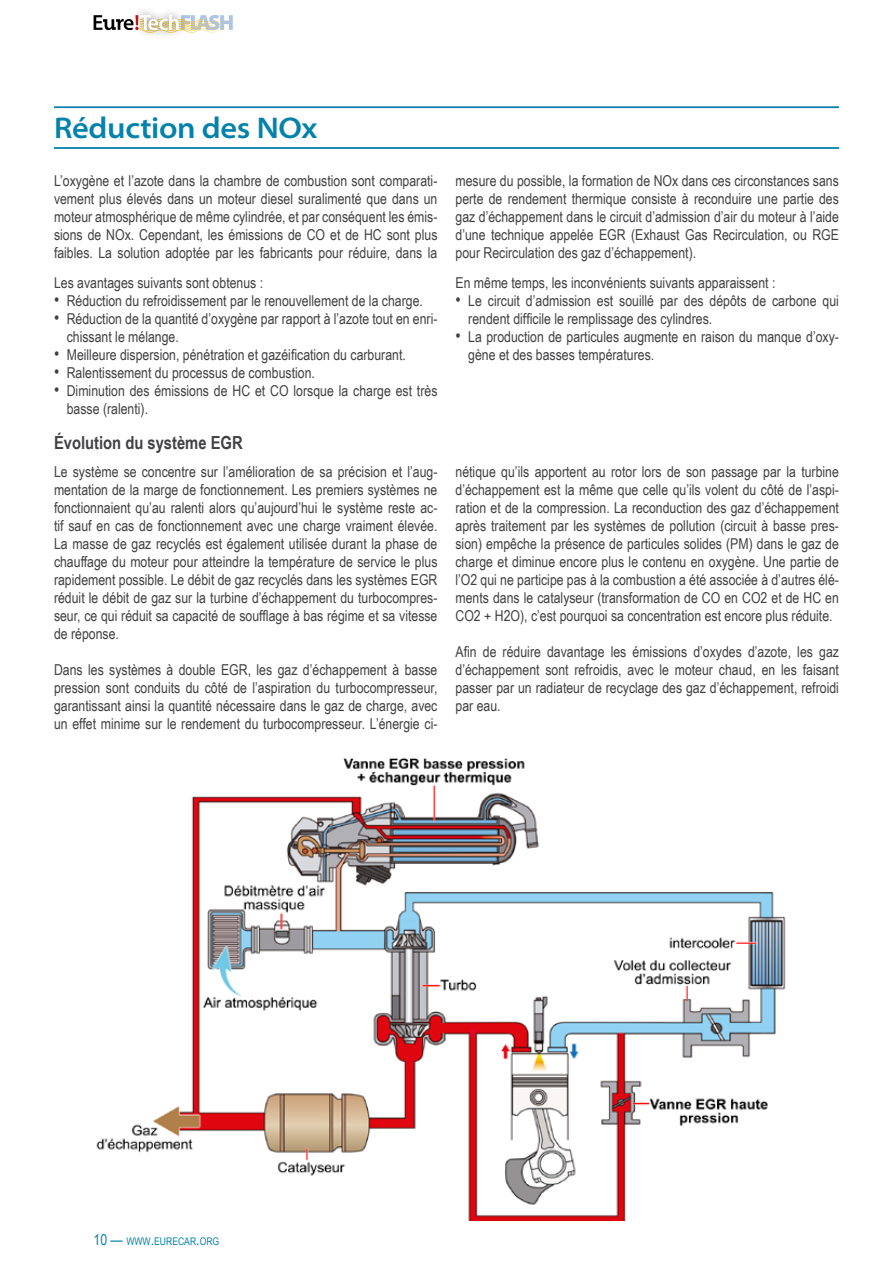
<style>
.page{position:relative;width:893px;height:1263px;background:#fff}
.page>*{position:absolute;margin:0;border:0;box-sizing:border-box;transform-origin:0 0}
.t1{font:600 semi-expanded 30px "Myriad Pro";letter-spacing:-.01em;color:#0482ab}
.t2{font:700 18px "Arial Narrow";color:#414042}
.t3{font:15px/18px "Arial Narrow";color:#414042;text-align:justify}
.t4{font:10.5px "Arial Narrow";color:#0482ab}
.s1{font-size:18px}
.s2{font-size:15px}
</style>
<div class="page">
<svg style="left:94px;top:14px;width:139px;height:19px"></svg>
<img style="left:96px;top:757px;width:690px;height:464px">
<hr style="left:54px;top:106px;width:785px;height:2px;background:#0482ab">
<hr style="left:54px;top:147px;width:785px;height:2px;background:#0482ab">
<h1 class="t1" style="left:54px;top:111px;width:265px">Réduction des NOx</h1>
<p class="t3" style="left:54px;top:171px;width:385px">L’oxygène et l’azote dans la chambre de combustion sont comparati&shy;vement plus élevés dans un moteur diesel suralimenté que dans un moteur atmosphérique de même cylindrée, et par conséquent les émis&shy;sions de NOx. Cependant, les émissions de CO et de HC sont plus faibles. La solution adoptée par les fabricants pour réduire, dans la</p>
<p class="t3" style="left:455px;top:171px;width:385px">mesure du possible, la formation de NOx dans ces circonstances sans perte de rendement thermique consiste à reconduire une partie des gaz d’échappement dans le circuit d’admission d’air du moteur à l’aide d’une technique appelée EGR (Exhaust Gas Recirculation, ou RGE pour Recirculation des gaz d’échappement).</p>
<p class="t3" style="left:54px;top:274px;width:211px">Les avantages suivants sont obtenus :</p>
<p class="t3" style="left:54px;top:292px;width:370px"><span class="s1">•</span> Réduction du refroidissement par le renouvellement de la charge.</p>
<p class="t3" style="left:67px;top:310px;width:372px;text-indent:-13px"><span class="s1">•</span> Réduction de la quantité d’oxygène par rapport à l’azote tout en enri&shy;chissant le mélange.</p>
<p class="t3" style="left:54px;top:346px;width:353px"><span class="s1">•</span> Meilleure dispersion, pénétration et gazéification du carburant.</p>
<p class="t3" style="left:54px;top:364px;width:262px"><span class="s1">•</span> Ralentissement du processus de combustion.</p>
<p class="t3" style="left:67px;top:382px;width:372px;text-indent:-13px"><span class="s1">•</span> Diminution des émissions de HC et CO lorsque la charge est très basse (ralenti).</p>
<p class="t2" style="left:54px;top:429px;width:190px">Évolution du système EGR</p>
<p class="t3" style="left:54px;top:462px;width:385px">Le système se concentre sur l’amélioration de sa précision et l’aug&shy;mentation de la marge de fonctionnement. Les premiers systèmes ne fonctionnaient qu’au ralenti alors qu’aujourd’hui le système reste ac&shy;tif sauf en cas de fonctionnement avec une charge vraiment élevée.<br>La masse de gaz recyclés est également utilisée durant la phase de chauffage du moteur pour atteindre la température de service le plus rapidement possible. Le débit de gaz recyclés dans les systèmes EGR réduit le débit de gaz sur la turbine d’échappement du turbocompres&shy;seur, ce qui réduit sa capacité de soufflage à bas régime et sa vitesse de réponse.</p>
<p class="t3" style="left:54px;top:660px;width:385px">Dans les systèmes à double EGR, les gaz d’échappement à basse pression sont conduits du côté de l’aspiration du turbocompresseur, garantissant ainsi la quantité nécessaire dans le gaz de charge, avec un effet minime sur le rendement du turbocompresseur. L’énergie ci-</p>
<p class="t3" style="left:455px;top:274px;width:321px">En même temps, les inconvénients suivants apparaissent :</p>
<p class="t3" style="left:468px;top:292px;width:372px;text-indent:-13px"><span class="s1">•</span> Le circuit d’admission est souillé par des dépôts de carbone qui rendent difficile le remplissage des cylindres.</p>
<p class="t3" style="left:468px;top:328px;width:372px;text-indent:-13px"><span class="s1">•</span> La production de particules augmente en raison du manque d’oxy&shy;gène et des basses températures.</p>
<p class="t3" style="left:455px;top:462px;width:385px">nétique qu’ils apportent au rotor lors de son passage par la turbine d’échappement est la même que celle qu’ils volent du côté de l’aspi&shy;ration et de la compression. La reconduction des gaz d’échappement après traitement par les systèmes de pollution (circuit à basse pres&shy;sion) empêche la présence de particules solides (PM) dans le gaz de charge et diminue encore plus le contenu en oxygène. Une partie de l’O2 qui ne participe pas à la combustion a été associée à d’autres élé&shy;ments dans le catalyseur (transformation de CO en CO2 et de HC en CO2 + H2O), c’est pourquoi sa concentration est encore plus réduite.</p>
<p class="t3" style="left:455px;top:642px;width:385px">Afin de réduire davantage les émissions d’oxydes d’azote, les gaz d’échappement sont refroidis, avec le moteur chaud, en les faisant passer par un radiateur de recyclage des gaz d’échappement, refroidi par eau.</p>
<p class="t4" style="left:94px;top:1233px;width:127px"><span class="s2">10 —</span> WWW<span class="s2">.</span>EURECAR<span class="s2">.</span>ORG</p>
</div>
